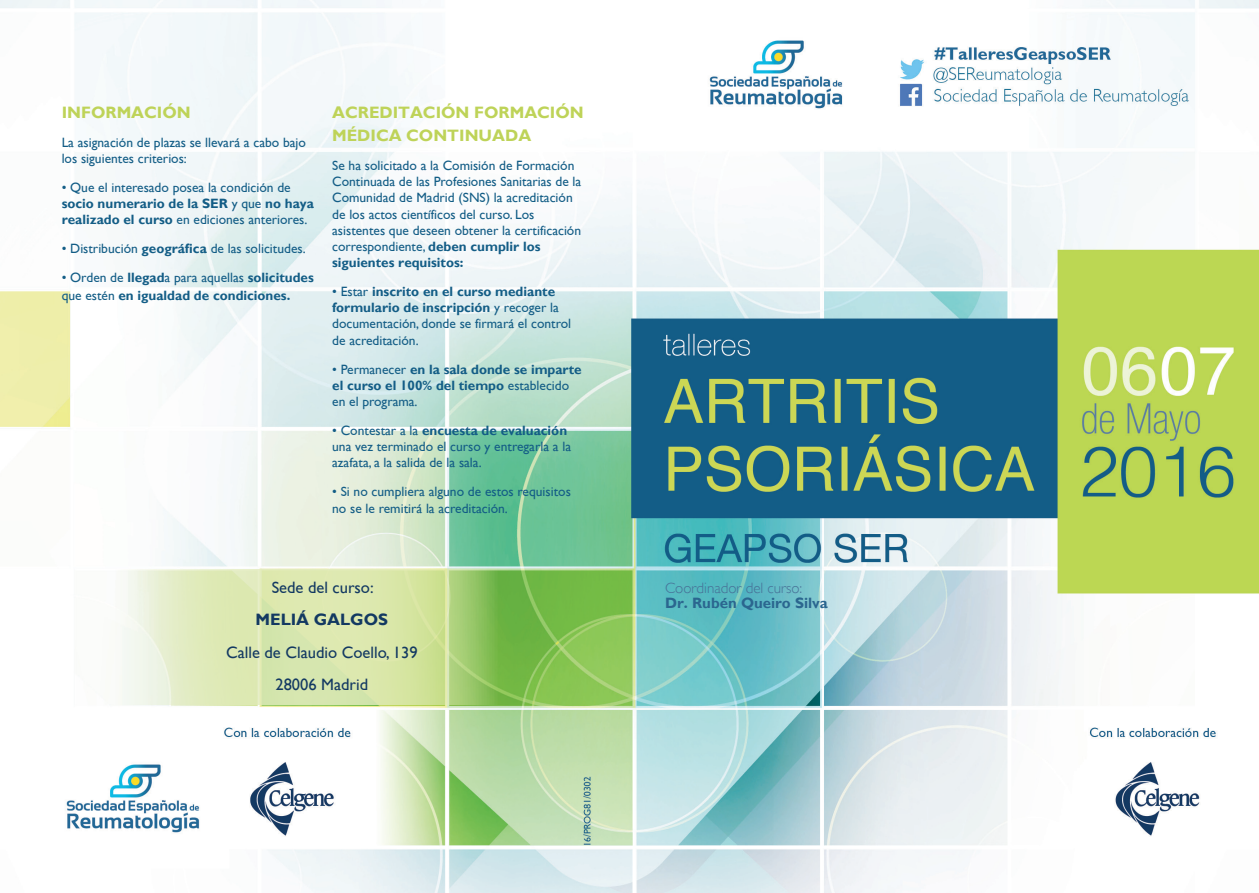
<style>
.page{position:relative;width:1259px;height:893px;background:#fff}
.page>*{position:absolute;margin:0;border:0;box-sizing:border-box;transform-origin:0 0}
.t1{font:700 16.5px/23.4px "Gill Sans";color:#bed358}
.t2{font:16.5px "Gill Sans";color:#133962}
.t3{font:700 16.5px "Gill Sans";color:#133962}
.t4{font:300 15px/15px "Gill Sans";color:#477197}
.t5{font:13.5px/16.2px "Gill Sans";color:#135d86}
.t6{font:700 13.5px/16.2px "Gill Sans";color:#135d86}
.s1{font-weight:700}
.s2{font-weight:400}
.s3{font-weight:700;color:#2b668f}
</style>
<div class="page">
<img style="left:0;top:0;width:1259px;height:893px">
<svg style="left:113px;top:569px;width:404px;height:135px;background:#d0e2a8"></svg>
<p class="t1" style="left:62px;top:101px;width:131px">INFORMACIÓN</p>
<p class="t5" style="left:62px;top:134px;width:246px">La asignación de plazas se llevará a cabo bajo los siguientes criterios:</p>
<p class="t5" style="left:62px;top:179px;width:254px">• Que el interesado posea la condición de <span class="s1">socio numerario de la SER</span> y que <span class="s1">no haya realizado el curso</span> en ediciones anteriores.</p>
<p class="t5" style="left:62px;top:240px;width:245px">• Distribución <span class="s1">geográfica</span> de las solicitudes.</p>
<p class="t6" style="left:62px;top:269px;width:254px;line-height:18px"><span class="s2">• Orden de</span> llegad<span class="s2">a para aquellas</span> solicitudes <span class="s2">que estén</span> en igualdad de condiciones.</p>
<p class="t1" style="left:332px;top:100px;width:253px">ACREDITACIÓN FORMACIÓN<br>MÉDICA CONTINUADA</p>
<p class="t5" style="left:332px;top:157px;width:251px">Se ha solicitado a la Comisión de Formación Continuada de las Profesiones Sanitarias de la Comunidad de Madrid (SNS) la acreditación de los actos científicos del curso. Los asistentes que deseen obtener la certificación correspondiente, <span class="s1">deben cumplir los siguientes requisitos:</span></p>
<p class="t5" style="left:332px;top:283px;width:240px">• Estar <span class="s1">inscrito en el curso mediante formulario de inscripción</span> y recoger la documentación, donde se firmará el control de acreditación.</p>
<p class="t6" style="left:332px;top:361px;width:251px"><span class="s2">• Permanecer</span> en la sala donde se imparte el curso el 100% del tiempo <span class="s2">establecido en el programa.</span></p>
<p class="t5" style="left:332px;top:422px;width:240px">• Contestar a la <span class="s1">encuesta de evaluación </span>una vez terminado el curso y entregarla a la azafata, a la salida de la sala.</p>
<p class="t5" style="left:332px;top:484px;width:240px">• Si no cumpliera alguno de estos requisitos no se le remitirá la acreditación.</p>
<p class="t2" style="left:272px;top:577px;width:103px">Sede del curso:</p>
<p class="t3" style="left:256px;top:610px;width:134px">MELIÁ GALGOS</p>
<p class="t2" style="left:226px;top:642px;width:193px">Calle de Claudio Coello, 139</p>
<p class="t2" style="left:275px;top:675px;width:94px">28006 Madrid</p>
<p class="t4" style="left:665px;top:580px;width:164px">Coordinador del curso:<br><span class="s3">Dr. Rubén Queiro Silva</span></p>
</div>
